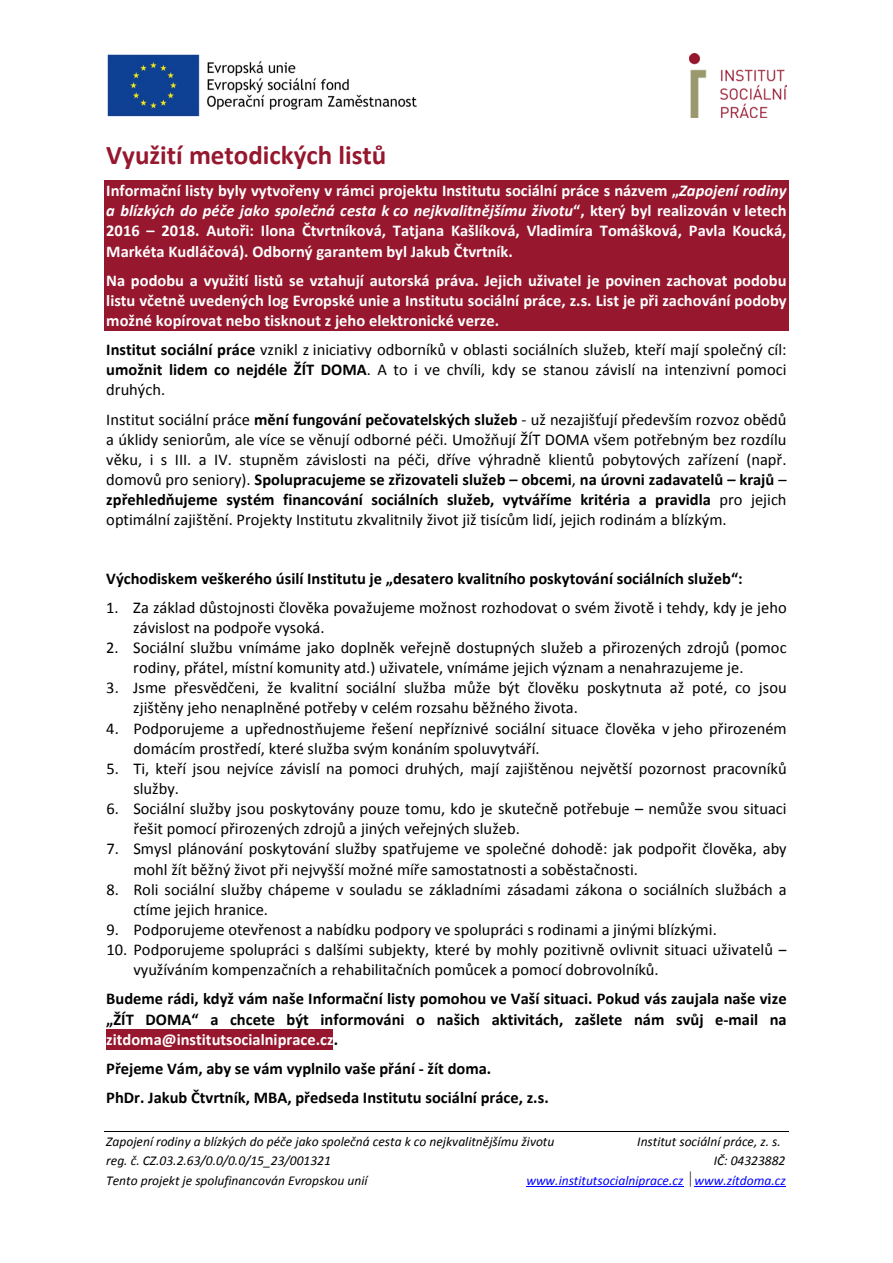
<style>
.page{position:relative;width:893px;height:1263px;background:#fff}
.page>*{position:absolute;margin:0;border:0;box-sizing:border-box;transform-origin:0 0}
.t1{font:700 27px "Calibri";color:#96172e}
.t2{font:16.5px/20.1px "Calibri";color:#000}
.t3{font:700 16.5px/20.1px "Calibri";color:#fff;text-align:justify}
.t4{font:700 16.5px/20.1px "Calibri";color:#000;text-align:justify}
.t5{font:italic 13.5px "Calibri";color:#000}
.t6{font:italic 13.5px "Calibri";color:#00f}
.s1{font-style:italic}
.s2{font-weight:700}
.s3{color:#fff}
</style>
<div class="page">
<hr style="left:104px;top:1131px;width:685px;height:1px;background:#000">
<hr style="left:526px;top:1186px;width:157px;height:1px;background:#00f">
<hr style="left:695px;top:1186px;width:91px;height:1px;background:#00f">
<img style="left:107px;top:54px;width:310px;height:63px">
<img style="left:690px;top:53px;width:97px;height:64px">
<div style="left:104px;top:180px;width:685px;height:21px;background:#96172e"></div>
<div style="left:104px;top:201px;width:685px;height:20px;background:#96172e"></div>
<div style="left:104px;top:221px;width:685px;height:20px;background:#96172e"></div>
<div style="left:104px;top:241px;width:685px;height:29px;background:#96172e"></div>
<div style="left:104px;top:270px;width:685px;height:20px;background:#96172e"></div>
<div style="left:104px;top:290px;width:685px;height:20px;background:#96172e"></div>
<div style="left:104px;top:310px;width:685px;height:20px;background:#96172e"></div>
<div style="left:106px;top:1029px;width:228px;height:20px;background:#96172e"></div>
<p class="t1" style="left:106px;top:138px;width:282px">Využití metodických listů</p>
<p class="t3" style="left:106px;top:181px;width:682px">Informační listy byly vytvořeny v rámci projektu Institutu sociální práce s názvem „<span class="s1">Zapojení rodiny a blízkých do péče jako společná cesta k co nejkvalitnějšímu životu</span>“, který byl realizován v letech 2016 – 2018. Autoři: Ilona Čtvrtníková, Tatjana Kašlíková, Vladimíra Tomášková, Pavla Koucká, Markéta Kudláčová). Odborný garantem byl Jakub Čtvrtník.</p>
<p class="t3" style="left:106px;top:270px;width:682px">Na podobu a využití listů se vztahují autorská práva. Jejich uživatel je povinen zachovat podobu listu včetně uvedených log Evropské unie a Institutu sociální práce, z.s. List je při zachování podoby možné kopírovat nebo tisknout z jeho elektronické verze.</p>
<p class="t2" style="left:106px;top:340px;width:682px;text-align:justify"><span class="s2">Institut sociální práce</span> vznikl z iniciativy odborníků v oblasti sociálních služeb, kteří mají společný cíl: <span class="s2">umožnit lidem co nejdéle ŽÍT DOMA</span>. A to i ve chvíli, kdy se stanou závislí na intenzivní pomoci druhých.</p>
<p class="t2" style="left:106px;top:409px;width:682px;text-align:justify">Institut sociální práce <span class="s2">mění fungování pečovatelských služeb</span> - už nezajišťují především rozvoz obědů a úklidy seniorům, ale více se věnují odborné péči. Umožňují ŽÍT DOMA všem potřebným bez rozdílu věku, i s III. a IV. stupněm závislosti na péči, dříve výhradně klientů pobytových zařízení (např. domovů pro seniory). <span class="s2">Spolupracujeme se zřizovateli služeb – obcemi</span>, <span class="s2">na úrovni zadavatelů – krajů</span> – <span class="s2">zpřehledňujeme systém financování sociálních služeb, vytváříme kritéria a pravidla</span> pro jejich optimální zajištění. Projekty Institutu zkvalitnily život již tisícům lidí, jejich rodinám a blízkým.</p>
<p class="t4" style="left:106px;top:568px;width:638px">Východiskem veškerého úsilí Institutu je „desatero kvalitního poskytování sociálních služeb“:</p>
<p class="t2" style="left:133px;top:597px;width:655px;text-indent:-27px">1. Za základ důstojnosti člověka považujeme možnost rozhodovat o svém životě i tehdy, kdy je jeho závislost na podpoře vysoká.</p>
<p class="t2" style="left:133px;top:637px;width:655px;text-indent:-27px">2. Sociální službu vnímáme jako doplněk veřejně dostupných služeb a přirozených zdrojů (pomoc rodiny, přátel, místní komunity atd.) uživatele, vnímáme jejich význam a nenahrazujeme je.</p>
<p class="t2" style="left:133px;top:678px;width:655px;text-indent:-27px">3. Jsme přesvědčeni, že kvalitní sociální služba může být člověku poskytnuta až poté, co jsou zjištěny jeho nenaplněné potřeby v celém rozsahu běžného života.</p>
<p class="t2" style="left:133px;top:718px;width:655px;text-indent:-27px">4. Podporujeme a upřednostňujeme řešení nepříznivé sociální situace člověka v jeho přirozeném domácím prostředí, které služba svým konáním spoluvytváří.</p>
<p class="t2" style="left:133px;top:758px;width:655px;text-indent:-27px">5. Ti, kteří jsou nejvíce závislí na pomoci druhých, mají zajištěnou největší pozornost pracovníků služby.</p>
<p class="t2" style="left:133px;top:799px;width:655px;text-indent:-27px">6. Sociální služby jsou poskytovány pouze tomu, kdo je skutečně potřebuje – nemůže svou situaci řešit pomocí přirozených zdrojů a jiných veřejných služeb.</p>
<p class="t2" style="left:133px;top:839px;width:655px;text-indent:-27px">7. Smysl plánování poskytování služby spatřujeme ve společné dohodě: jak podpořit člověka, aby mohl žít běžný život při nejvyšší možné míře samostatnosti a soběstačnosti.</p>
<p class="t2" style="left:133px;top:879px;width:655px;text-indent:-27px">8. Roli sociální služby chápeme v souladu se základními zásadami zákona o sociálních službách a ctíme jejich hranice.</p>
<p class="t2" style="left:106px;top:919px;width:612px">9. Podporujeme otevřenost a nabídku podpory ve spolupráci s rodinami a jinými blízkými.</p>
<p class="t2" style="left:133px;top:940px;width:655px;text-indent:-27px">10. Podporujeme spolupráci s dalšími subjekty, které by mohly pozitivně ovlivnit situaci uživatelů ‒ využíváním kompenzačních a rehabilitačních pomůcek a pomocí dobrovolníků.</p>
<p class="t4" style="left:106px;top:989px;width:682px">Budeme rádi, když vám naše Informační listy pomohou ve Vaší situaci. Pokud vás zaujala naše vize „ŽÍT DOMA“ a chcete být informováni o našich aktivitách, zašlete nám svůj e-mail na <span class="s3">zitdoma@institutsocialniprace.cz</span>.</p>
<p class="t4" style="left:106px;top:1058px;width:387px">Přejeme Vám, aby se vám vyplnilo vaše přání - žít doma.</p>
<p class="t4" style="left:106px;top:1087px;width:444px">PhDr. Jakub Čtvrtník, MBA, předseda Institutu sociální práce, z.s.</p>
<p class="t5" style="left:106px;top:1132px;width:450px">Zapojení rodiny a blízkých do péče jako společná cesta k co nejkvalitnějšímu životu</p>
<p class="t5" style="left:637px;top:1132px;width:145px">Institut sociální práce, z. s.</p>
<p class="t5" style="left:106px;top:1151px;width:226px">reg. č. CZ.03.2.63/0.0/0.0/15_23/001321</p>
<p class="t5" style="left:714px;top:1151px;width:73px">IČ: 04323882</p>
<p class="t5" style="left:106px;top:1171px;width:263px">Tento projekt je spolufinancován Evropskou unií</p>
<p class="t6" style="left:526px;top:1171px;width:261px">www.institutsocialniprace.cz www.zítdoma.cz</p>
</div>
